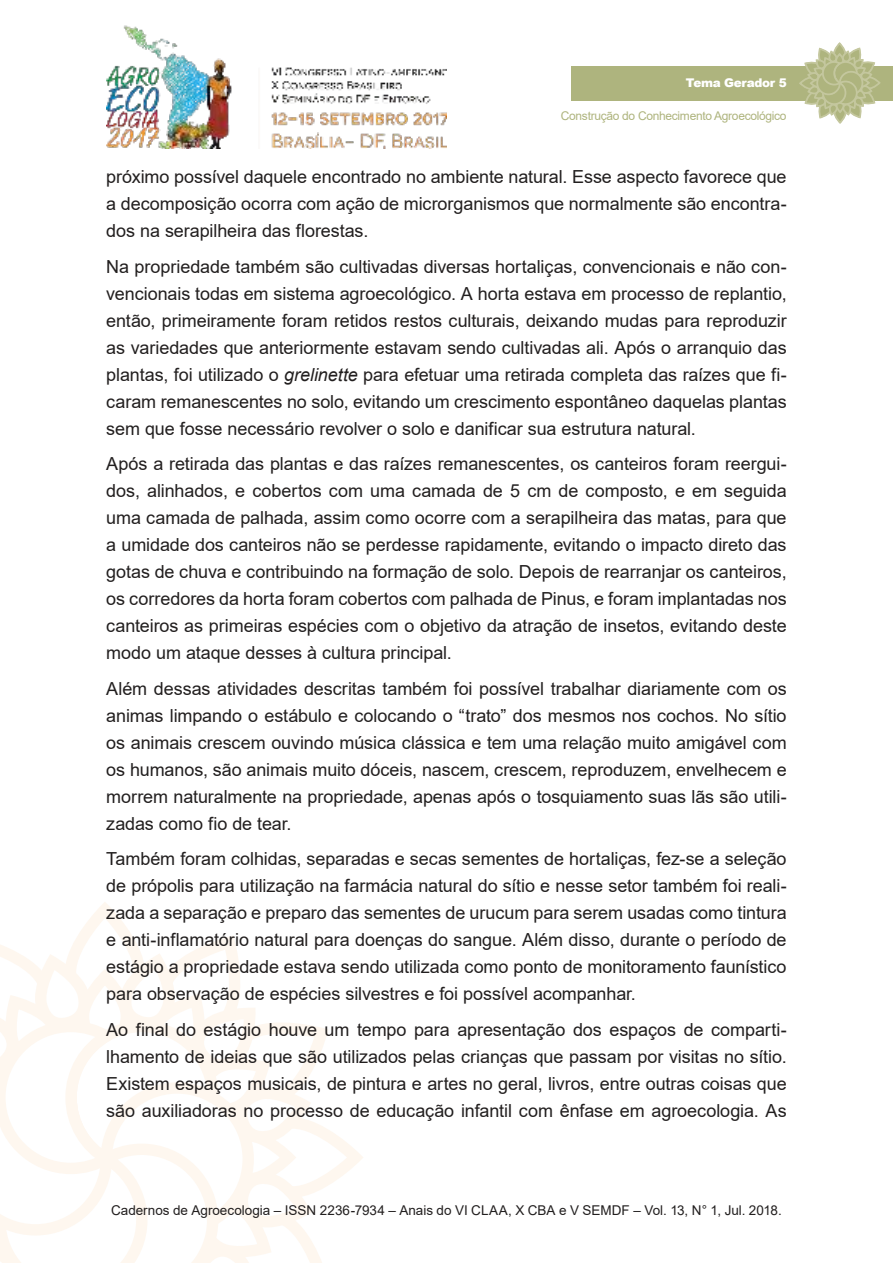
<style>
.page{position:relative;width:893px;height:1263px;background:#fff}
.page>*{position:absolute;margin:0;border:0;box-sizing:border-box;transform-origin:0 0}
.t1{font:18px/27px "Arial";letter-spacing:-.005em;color:#221f1f;text-align:justify}
.t2{font:13.5px "Arial";color:#221f1f}
.t3{font:12px "Arial";letter-spacing:-.025em;color:#aeb47e}
.t4{font:900 12px "Arial";letter-spacing:-.025em;color:#fff}
.s1{font-style:italic}
</style>
<div class="page">
<img style="left:106px;top:25px;width:340px;height:124px">
<svg style="left:0;top:910px;width:363px;height:353px"></svg>
<div style="left:571px;top:66px;width:322px;height:34px;background:#aeb47e"></div>
<svg style="left:798px;top:43px;width:83px;height:81px"></svg>
<p class="t4" style="left:686px;top:76px;width:102px">Tema Gerador 5</p>
<p class="t3" style="left:561px;top:112px;width:227px">Construção do Conhecimento Agroecológico</p>
<p class="t1" style="left:106px;top:165px;width:682px">próximo possível daquele encontrado no ambiente natural. Esse aspecto favorece que a decomposição ocorra com ação de microrganismos que normalmente são encontra&shy;dos na serapilheira das florestas.</p>
<p class="t1" style="left:106px;top:255px;width:682px">Na propriedade também são cultivadas diversas hortaliças, convencionais e não con&shy;vencionais todas em sistema agroecológico. A horta estava em processo de replantio, então, primeiramente foram retidos restos culturais, deixando mudas para reproduzir as variedades que anteriormente estavam sendo cultivadas ali. Após o arranquio das plantas, foi utilizado o <span class="s1">grelinette</span> para efetuar uma retirada completa das raízes que fi&shy;caram remanescentes no solo, evitando um crescimento espontâneo daquelas plantas sem que fosse necessário revolver o solo e danificar sua estrutura natural.</p>
<p class="t1" style="left:106px;top:452px;width:682px">Após a retirada das plantas e das raízes remanescentes, os canteiros foram reergui&shy;dos, alinhados, e cobertos com uma camada de 5 cm de composto, e em seguida uma camada de palhada, assim como ocorre com a serapilheira das matas, para que a umidade dos canteiros não se perdesse rapidamente, evitando o impacto direto das gotas de chuva e contribuindo na formação de solo. Depois de rearranjar os canteiros, os corredores da horta foram cobertos com palhada de Pinus, e foram implantadas nos canteiros as primeiras espécies com o objetivo da atração de insetos, evitando deste modo um ataque desses à cultura principal.</p>
<p class="t1" style="left:106px;top:677px;width:682px">Além dessas atividades descritas também foi possível trabalhar diariamente com os animas limpando o estábulo e colocando o “trato” dos mesmos nos cochos. No sítio os animais crescem ouvindo música clássica e tem uma relação muito amigável com os humanos, são animais muito dóceis, nascem, crescem, reproduzem, envelhecem e morrem naturalmente na propriedade, apenas após o tosquiamento suas lãs são utili&shy;zadas como fio de tear.</p>
<p class="t1" style="left:106px;top:847px;width:682px">Também foram colhidas, separadas e secas sementes de hortaliças, fez-se a seleção de própolis para utilização na farmácia natural do sítio e nesse setor também foi reali&shy;zada a separação e preparo das sementes de urucum para serem usadas como tintura e anti-inflamatório natural para doenças do sangue. Além disso, durante o período de estágio a propriedade estava sendo utilizada como ponto de monitoramento faunístico para observação de espécies silvestres e foi possível acompanhar.</p>
<p class="t1" style="left:106px;top:1018px;width:682px">Ao final do estágio houve um tempo para apresentação dos espaços de comparti&shy;lhamento de ideias que são utilizados pelas crianças que passam por visitas no sítio.<br>Existem espaços musicais, de pintura e artes no geral, livros, entre outras coisas que são auxiliadoras no processo de educação infantil com ênfase em agroecologia. As</p>
<p class="t2" style="left:111px;top:1205px;width:672px">Cadernos de Agroecologia – ISSN 2236-7934 – Anais do VI CLAA, X CBA e V SEMDF – Vol. 13, N° 1, Jul. 2018.</p>
</div>
